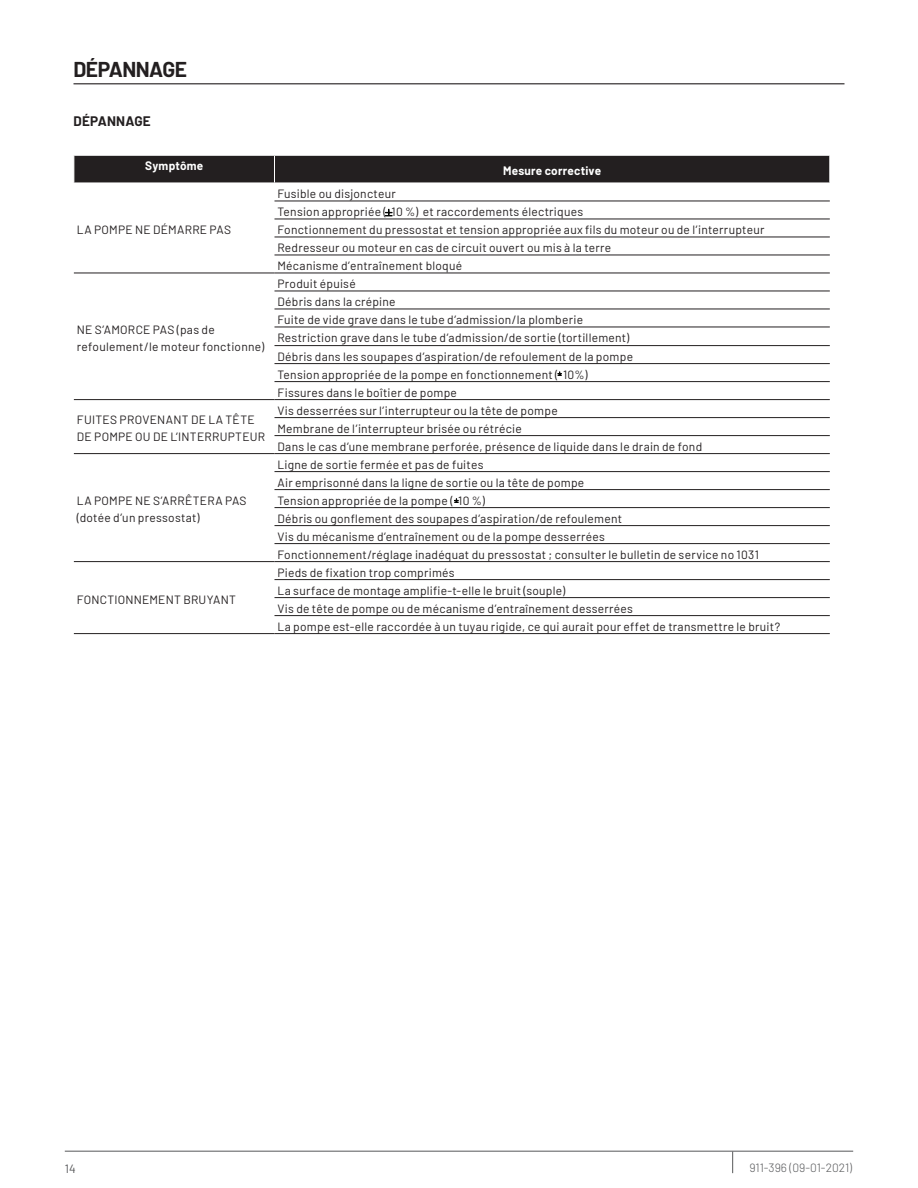
<style>
.page{position:relative;width:918px;height:1188px;background:#fff}
.page>*{position:absolute;margin:0;border:0;box-sizing:border-box;transform-origin:0 0}
.Headline{font:700 21px "Barlow";letter-spacing:-.025em;color:#231f20}
.Subhead_Body_Copy{font:700 13.5px "Barlow";letter-spacing:.015em;color:#231f20}
.Table_Copy{font:12px/16.5px "Barlow";letter-spacing:.02em;color:#231f20}
.Table_Subhead{font:700 12px "Barlow";letter-spacing:.02em;color:#fff}
.t1{font:300 12px "Barlow";color:#57585a}
.t2{font:12px "Barlow";color:#57585a}
</style>
<div class="page">
<hr style="left:65px;top:1151px;width:788px;height:1px;background:#57585a">
<svg style="left:732px;top:1152px;width:1px;height:21px"></svg>
<hr style="left:74px;top:83px;width:770px;height:1px;background:#231f20">
<hr style="left:274px;top:201px;width:556px;height:1px;background:#231f20">
<hr style="left:274px;top:219px;width:556px;height:1px;background:#231f20">
<hr style="left:274px;top:237px;width:556px;height:1px;background:#231f20">
<hr style="left:274px;top:255px;width:556px;height:1px;background:#231f20">
<hr style="left:74px;top:273px;width:200px;height:1px;background:#231f20">
<hr style="left:274px;top:273px;width:556px;height:1px;background:#231f20">
<hr style="left:274px;top:291px;width:556px;height:1px;background:#231f20">
<hr style="left:274px;top:309px;width:556px;height:1px;background:#231f20">
<hr style="left:274px;top:327px;width:556px;height:1px;background:#231f20">
<hr style="left:274px;top:345px;width:556px;height:1px;background:#231f20">
<hr style="left:274px;top:363px;width:556px;height:1px;background:#231f20">
<hr style="left:274px;top:381px;width:556px;height:1px;background:#231f20">
<hr style="left:74px;top:399px;width:200px;height:1px;background:#231f20">
<hr style="left:274px;top:399px;width:556px;height:1px;background:#231f20">
<hr style="left:274px;top:417px;width:556px;height:1px;background:#231f20">
<hr style="left:274px;top:435px;width:556px;height:1px;background:#231f20">
<hr style="left:74px;top:453px;width:200px;height:1px;background:#231f20">
<hr style="left:274px;top:453px;width:556px;height:1px;background:#231f20">
<hr style="left:274px;top:471px;width:556px;height:1px;background:#231f20">
<hr style="left:274px;top:489px;width:556px;height:1px;background:#231f20">
<hr style="left:274px;top:507px;width:556px;height:1px;background:#231f20">
<hr style="left:274px;top:525px;width:556px;height:1px;background:#231f20">
<hr style="left:274px;top:543px;width:556px;height:1px;background:#231f20">
<hr style="left:74px;top:561px;width:200px;height:1px;background:#231f20">
<hr style="left:274px;top:561px;width:556px;height:1px;background:#231f20">
<hr style="left:274px;top:579px;width:556px;height:1px;background:#231f20">
<hr style="left:274px;top:597px;width:556px;height:1px;background:#231f20">
<hr style="left:274px;top:615px;width:556px;height:1px;background:#231f20">
<hr style="left:74px;top:633px;width:200px;height:1px;background:#231f20">
<hr style="left:274px;top:633px;width:556px;height:1px;background:#231f20">
<svg style="left:74px;top:155px;width:756px;height:28px;background:#2e2a2b"></svg>
<svg style="left:385px;top:209px;width:7px;height:7px"></svg>
<p class="Headline" style="left:74px;top:53px;width:115px">DÉPANNAGE</p>
<p class="Subhead_Body_Copy" style="left:74px;top:111px;width:79px">DÉPANNAGE</p>
<p class="Table_Subhead" style="left:145px;top:157px;width:60px">Symptôme</p>
<p class="Table_Subhead" style="left:503px;top:162px;width:100px">Mesure corrective</p>
<p class="Table_Copy" style="left:77px;top:220px;width:156px">LA POMPE NE DÉMARRE PAS</p>
<p class="Table_Copy" style="left:77px;top:321px;width:189px">NE S’AMORCE PAS (pas de refoulement/le moteur fonctionne)</p>
<p class="Table_Copy" style="left:77px;top:411px;width:190px">FUITES PROVENANT DE LA TÊTE<br>DE POMPE OU DE L’INTERRUPTEUR</p>
<p class="Table_Copy" style="left:77px;top:492px;width:171px">LA POMPE NE S’ARRÊTERA PAS (dotée d’un pressostat)</p>
<p class="Table_Copy" style="left:77px;top:590px;width:161px">FONCTIONNEMENT BRUYANT</p>
<p class="Table_Copy" style="left:278px;top:184px;width:120px">Fusible ou disjoncteur</p>
<p class="Table_Copy" style="left:278px;top:202px;width:307px">Tension appropriée ( 10 %) et raccordements électriques</p>
<p class="Table_Copy" style="left:278px;top:220px;width:488px">Fonctionnement du pressostat et tension appropriée aux fils du moteur ou de l’interrupteur</p>
<p class="Table_Copy" style="left:278px;top:238px;width:335px">Redresseur ou moteur en cas de circuit ouvert ou mis à la terre</p>
<p class="Table_Copy" style="left:278px;top:256px;width:186px">Mécanisme d’entraînement bloqué</p>
<p class="Table_Copy" style="left:278px;top:274px;width:80px">Produit épuisé</p>
<p class="Table_Copy" style="left:278px;top:292px;width:120px">Débris dans la crépine</p>
<p class="Table_Copy" style="left:278px;top:310px;width:307px">Fuite de vide grave dans le tube d’admission/la plomberie</p>
<p class="Table_Copy" style="left:278px;top:329px;width:353px">Restriction grave dans le tube d’admission/de sortie (tortillement)</p>
<p class="Table_Copy" style="left:278px;top:347px;width:357px">Débris dans les soupapes d’aspiration/de refoulement de la pompe</p>
<p class="Table_Copy" style="left:278px;top:365px;width:312px">Tension appropriée de la pompe en fonctionnement ( 10%)</p>
<p class="Table_Copy" style="left:278px;top:383px;width:181px">Fissures dans le boîtier de pompe</p>
<p class="Table_Copy" style="left:278px;top:401px;width:282px">Vis desserrées sur l’interrupteur ou la tête de pompe</p>
<p class="Table_Copy" style="left:278px;top:419px;width:246px">Membrane de l’interrupteur brisée ou rétrécie</p>
<p class="Table_Copy" style="left:278px;top:437px;width:426px">Dans le cas d’une membrane perforée, présence de liquide dans le drain de fond</p>
<p class="Table_Copy" style="left:278px;top:455px;width:207px">Ligne de sortie fermée et pas de fuites</p>
<p class="Table_Copy" style="left:278px;top:473px;width:308px">Air emprisonné dans la ligne de sortie ou la tête de pompe</p>
<p class="Table_Copy" style="left:278px;top:491px;width:209px">Tension appropriée de la pompe ( 10 %)</p>
<p class="Table_Copy" style="left:278px;top:509px;width:346px">Débris ou gonflement des soupapes d’aspiration/de refoulement</p>
<p class="Table_Copy" style="left:278px;top:527px;width:329px">Vis du mécanisme d’entraînement ou de la pompe desserrées</p>
<p class="Table_Copy" style="left:278px;top:545px;width:483px">Fonctionnement/réglage inadéquat du pressostat ; consulter le bulletin de service no 1031</p>
<p class="Table_Copy" style="left:278px;top:563px;width:179px">Pieds de fixation trop comprimés</p>
<p class="Table_Copy" style="left:278px;top:581px;width:289px">La surface de montage amplifie-t-elle le bruit (souple)</p>
<p class="Table_Copy" style="left:278px;top:599px;width:357px">Vis de tête de pompe ou de mécanisme d’entraînement desserrées</p>
<p class="Table_Copy" style="left:278px;top:617px;width:504px">La pompe est-elle raccordée à un tuyau rigide, ce qui aurait pour effet de transmettre le bruit?</p>
<p class="t2" style="left:65px;top:1160px;width:12px">14</p>
<p class="t1" style="left:749px;top:1159px;width:104px">911-396 (09-01-2021)</p>
</div>
